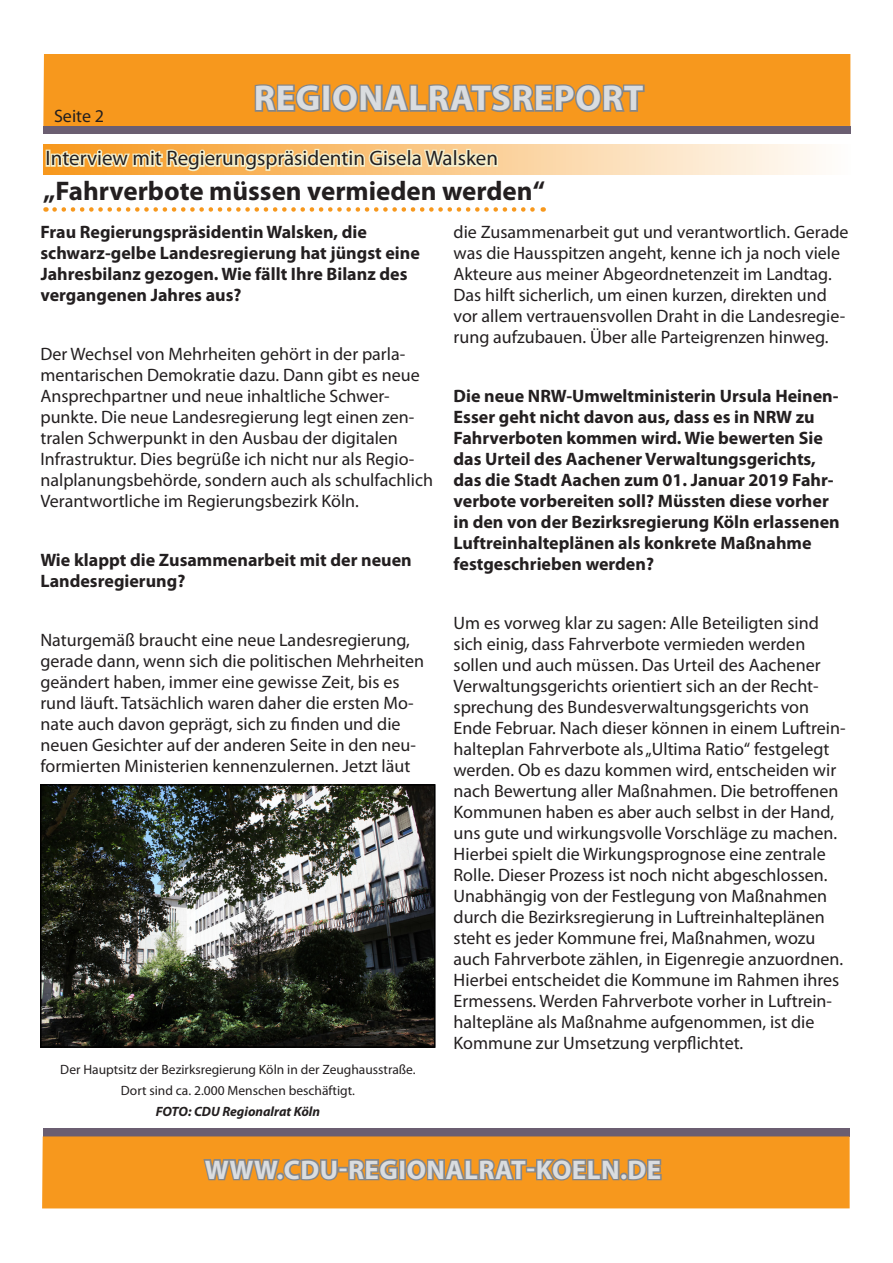
<style>
.page{position:relative;width:893px;height:1263px;background:#fff}
.page>*{position:absolute;margin:0;border:0;box-sizing:border-box;transform-origin:0 0}
.t1{font:700 36px "Myriad Pro";letter-spacing:.02em;color:#dadde0}
.t2{font:700 27px "Myriad Pro";color:#231f20}
.t3{font:700 27px "Myriad Pro";letter-spacing:.02em;color:#dadde0}
.t4{font:21px "Myriad Pro";color:#231f20}
.t5{font:18px/21px "Myriad Pro";color:#231f20}
.t6{font:700 18px/21px "Myriad Pro";color:#231f20}
.t7{font:13.5px/21px "Myriad Pro";color:#231f20;text-align:center}
.t8{font:italic 700 13.5px "Myriad Pro";color:#231f20}
</style>
<div class="page">
<div style="left:43px;top:54px;width:807px;height:72px;background:#f7981d"></div>
<div style="left:43px;top:126px;width:807px;height:8px;background:#6b5e71"></div>
<div style="left:43px;top:1129px;width:807px;height:8px;background:#6b5e71"></div>
<div style="left:42px;top:1136px;width:808px;height:72px;background:#f7981d"></div>
<svg style="left:202px;top:1128px;width:137px;height:81px"></svg>
<div style="left:338px;top:1167px;width:10px;height:5px;border:3px solid #848689"></div>
<svg style="left:347px;top:1156px;width:52px;height:26px"></svg>
<div style="left:399px;top:1159px;width:7px;height:21px;border:3px solid #848689"></div>
<svg style="left:405px;top:1139px;width:124px;height:50px"></svg>
<div style="left:526px;top:1167px;width:10px;height:5px;border:3px solid #848689"></div>
<svg style="left:535px;top:1156px;width:128px;height:33px"></svg>
<svg style="left:43px;top:144px;width:776px;height:30px"></svg>
<svg style="left:45px;top:54px;width:601px;height:158px"></svg>
<img style="left:43px;top:787px;width:390px;height:258px">
<div style="left:40px;top:784px;width:396px;height:264px;border:2px solid #000"></div>
<p class="t5" style="left:54px;top:105px;width:52px">Seite 2</p>
<h1 class="t1" style="left:254px;top:75px;width:391px">Regionalratsreport</h1>
<p class="t4" style="left:46px;top:145px;width:454px">Interview mit Regierungspräsidentin Gisela Walsken</p>
<h2 class="t2" style="left:43px;top:174px;width:503px">„Fahrverbote müssen vermieden werden“</h2>
<p class="t6" style="left:40px;top:220px;width:381px">Frau Regierungspräsidentin Walsken, die schwarz-gelbe Landesregierung hat jüngst eine Jahresbilanz gezogen. Wie fällt Ihre Bilanz des vergangenen Jahres aus?</p>
<p class="t5" style="left:40px;top:343px;width:394px">Der Wechsel von Mehrheiten gehört in der parla&shy;mentarischen Demokratie dazu. Dann gibt es neue Ansprechpartner und neue inhaltliche Schwer&shy;punkte. Die neue Landesregierung legt einen zen&shy;tralen Schwerpunkt in den Ausbau der digitalen Infrastruktur. Dies begrüße ich nicht nur als Regio&shy;nalplanungsbehörde, sondern auch als schulfachlich Verantwortliche im Regierungsbezirk Köln.</p>
<p class="t6" style="left:40px;top:548px;width:373px">Wie klappt die Zusammenarbeit mit der neuen<br>Landesregierung?</p>
<p class="t5" style="left:40px;top:629px;width:385px">Naturgemäß braucht eine neue Landesregierung, gerade dann, wenn sich die politischen Mehrheiten geändert haben, immer eine gewisse Zeit, bis es rund läuft. Tatsächlich waren daher die ersten Mo&shy;nate auch davon geprägt, sich zu finden und die neuen Gesichter auf der anderen Seite in den neu&shy;formierten Ministerien kennenzulernen. Jetzt läut</p>
<p class="t7" style="left:60px;top:1059px;width:357px">Der Hauptsitz der Bezirksregierung Köln in der Zeughausstraße.<br>Dort sind ca. 2.000 Menschen beschäftigt.</p>
<p class="t8" style="left:156px;top:1103px;width:166px">FOTO: CDU Regionalrat Köln</p>
<p class="t5" style="left:454px;top:221px;width:396px">die Zusammenarbeit gut und verantwortlich. Gerade was die Hausspitzen angeht, kenne ich ja noch viele Akteure aus meiner Abgeordnetenzeit im Landtag.<br>Das hilft sicherlich, um einen kurzen, direkten und vor allem vertrauensvollen Draht in die Landesregie&shy;rung aufzubauen. Über alle Parteigrenzen hinweg.</p>
<p class="t6" style="left:454px;top:384px;width:388px">Die neue NRW-Umweltministerin Ursula Heinen-Esser geht nicht davon aus, dass es in NRW zu Fahrverboten kommen wird. Wie bewerten Sie das Urteil des Aachener Verwaltungsgerichts, das die Stadt Aachen zum 01. Januar 2019 Fahr&shy;verbote vorbereiten soll? Müssten diese vorher in den von der Bezirksregierung Köln erlassenen Luftreinhalteplänen als konkrete Maßnahme festgeschrieben werden?</p>
<p class="t5" style="left:454px;top:612px;width:394px">Um es vorweg klar zu sagen: Alle Beteiligten sind sich einig, dass Fahrverbote vermieden werden sollen und auch müssen. Das Urteil des Aachener Verwaltungsgerichts orientiert sich an der Recht&shy;sprechung des Bundesverwaltungsgerichts von Ende Februar. Nach dieser können in einem Luftrein&shy;halteplan Fahrverbote als „Ultima Ratio“ festgelegt werden. Ob es dazu kommen wird, entscheiden wir nach Bewertung aller Maßnahmen. Die betroffenen Kommunen haben es aber auch selbst in der Hand, uns gute und wirkungsvolle Vorschläge zu machen.<br>Hierbei spielt die Wirkungsprognose eine zentrale Rolle. Dieser Prozess ist noch nicht abgeschlossen.<br>Unabhängig von der Festlegung von Maßnahmen durch die Bezirksregierung in Luftreinhalteplänen steht es jeder Kommune frei, Maßnahmen, wozu auch Fahrverbote zählen, in Eigenregie anzuordnen.<br>Hierbei entscheidet die Kommune im Rahmen ihres Ermessens. Werden Fahrverbote vorher in Luftrein&shy;haltepläne als Maßnahme aufgenommen, ist die Kommune zur Umsetzung verpflichtet.</p>
<h2 class="t3" style="left:205px;top:1152px;width:458px">www.cdu-regionalrat-koeln.de</h2>
</div>
